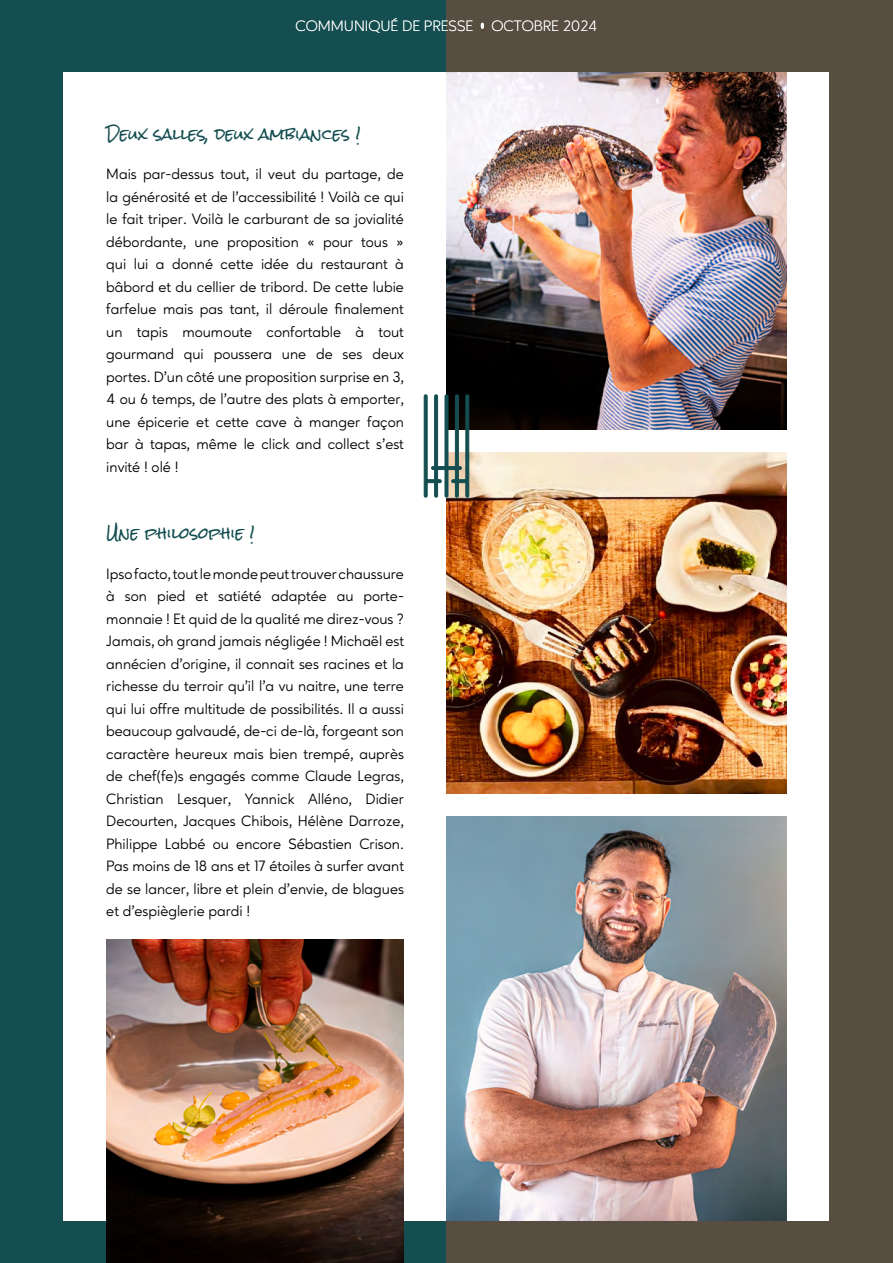
<style>
.page{position:relative;width:893px;height:1263px;background:#fff}
.page>*{position:absolute;margin:0;border:0;box-sizing:border-box;transform-origin:0 0}
.t1{font:15px/22.5px "Ageo";color:#000;text-align:justify}
.t2{font:15px "Rock Salt";color:#144e51}
.t3{font:300 15px "Ageo";color:#fff}
</style>
<div class="page">
<div style="left:0;top:0;width:446px;height:1263px;background:#144e51"></div>
<div style="left:446px;top:0;width:447px;height:1263px;background:#574d41"></div>
<div style="left:64px;top:72px;width:765px;height:1148px;background:#fff"></div>
<img style="left:446px;top:72px;width:341px;height:358px">
<img style="left:446px;top:452px;width:341px;height:341px">
<img style="left:446px;top:816px;width:341px;height:404px">
<img style="left:106px;top:940px;width:298px;height:323px">
<svg style="left:424px;top:395px;width:45px;height:102px"></svg>
<p class="t3" style="left:295px;top:17px;width:303px">COMMUNIQUÉ DE PRESSE OCTOBRE 2024</p>
<p class="t2" style="left:106px;top:126px;width:256px">Deux salles, deux ambiances !</p>
<p class="t1" style="left:106px;top:163px;width:299px">Mais par-dessus tout, il veut du partage, de la générosité et de l’accessibilité ! Voilà ce qui le fait triper. Voilà le carburant de sa jovialité débordante, une proposition « pour tous » qui lui a donné cette idée du restaurant à bâbord et du cellier de tribord. De cette lubie farfelue mais pas tant, il déroule finalement un tapis moumoute confortable à tout gourmand qui poussera une de ses deux portes. D’un côté une proposition surprise en 3, 4 ou 6 temps, de l’autre des plats à emporter, une épicerie et cette cave à manger façon bar à tapas, même le click and collect s’est invité ! olé !</p>
<p class="t2" style="left:106px;top:525px;width:150px">Une philosophie !</p>
<p class="t1" style="left:106px;top:562px;width:299px">Ipso facto, tout le monde peut trouver chaussure à son pied et satiété adaptée au porte&shy;monnaie ! Et quid de la qualité me direz-vous ?<br>Jamais, oh grand jamais négligée ! Michaël est annécien d’origine, il connait ses racines et la richesse du terroir qu’il l’a vu naitre, une terre qui lui offre multitude de possibilités. Il a aussi beaucoup galvaudé, de-ci de-là, forgeant son caractère heureux mais bien trempé, auprès de chef(fe)s engagés comme Claude Legras, Christian Lesquer, Yannick Alléno, Didier Decourten, Jacques Chibois, Hélène Darroze, Philippe Labbé ou encore Sébastien Crison.<br>Pas moins de 18 ans et 17 étoiles à surfer avant de se lancer, libre et plein d’envie, de blagues et d’espièglerie pardi !</p>
</div>
